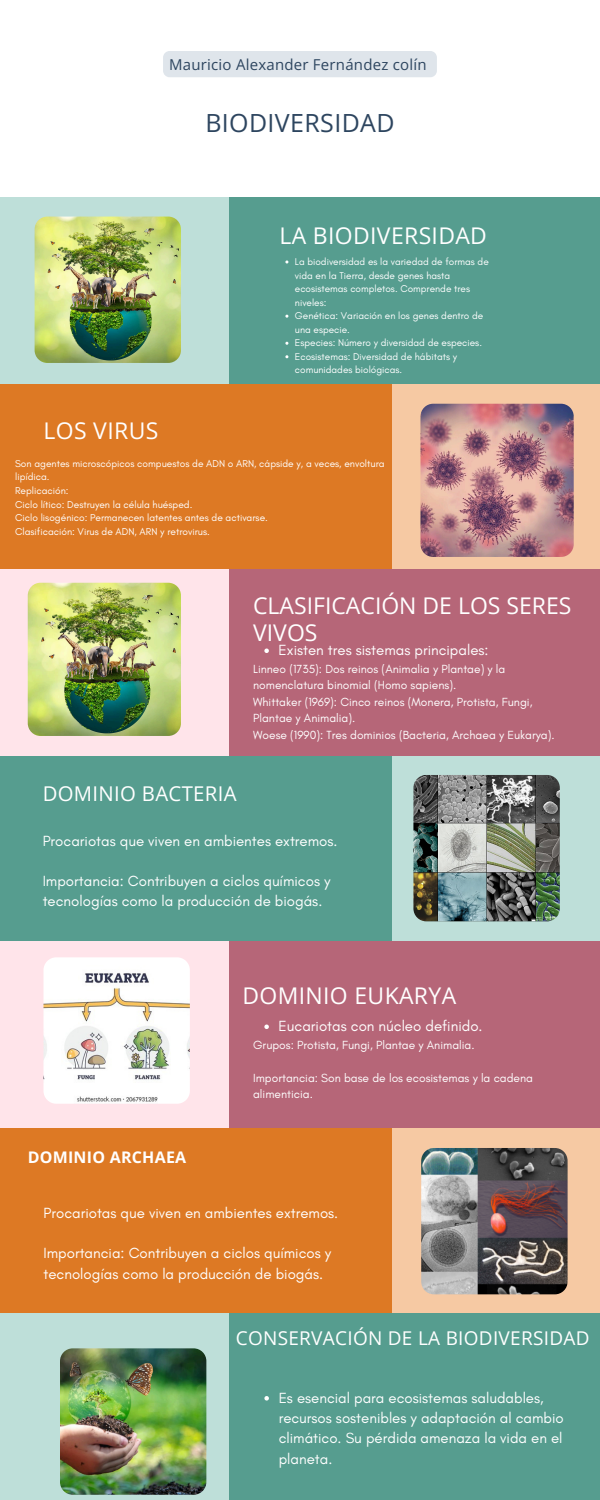
<style>
.page{position:relative;width:600px;height:1500px;background:#fff}
.page>*{position:absolute;margin:0;border:0;box-sizing:border-box;transform-origin:0 0}
.t1{font:25px "Open Sans";letter-spacing:.015em;color:#2d455f}
.t2{font:23px/27px "Open Sans";letter-spacing:.015em;color:#fff}
.t3{font:20.4px "Open Sans";letter-spacing:.015em;color:#fff}
.t4{font:19px "Open Sans";letter-spacing:.015em;color:#fff}
.t5{font:700 16px "Open Sans";letter-spacing:.015em;color:#fff}
.t6{font:15px/20.2px "Glacial Indifference";color:#fff}
.t7{font:15px "Open Sans";letter-spacing:.015em;color:#2d455f}
.t8{font:12px/16.5px "Glacial Indifference";color:#fff}
.t9{font:10.1px/13.7px "Glacial Indifference";color:#fff}
.t10{font:10px/13.5px "Glacial Indifference";color:#fff}
</style>
<div class="page">
<div style="left:0;top:383px;width:392px;height:186px;background:#dd7924"></div>
<div style="left:0;top:755px;width:392px;height:187px;background:#569d8f"></div>
<div style="left:0;top:1128px;width:392px;height:186px;background:#dd7924"></div>
<div style="left:0;top:569px;width:230px;height:186px;background:#ffe4ea"></div>
<div style="left:0;top:197px;width:230px;height:186px;background:#bedfd9"></div>
<div style="left:0;top:942px;width:230px;height:186px;background:#ffe4ea"></div>
<div style="left:0;top:1314px;width:230px;height:186px;background:#bedfd9"></div>
<div style="left:392px;top:383px;width:208px;height:186px;background:#f6c9a3"></div>
<div style="left:392px;top:755px;width:208px;height:187px;background:#bedfd9"></div>
<div style="left:392px;top:1128px;width:208px;height:186px;background:#f6c9a3"></div>
<div style="left:230px;top:569px;width:370px;height:186px;background:#b66678"></div>
<div style="left:230px;top:197px;width:370px;height:186px;background:#569d8f"></div>
<div style="left:230px;top:942px;width:370px;height:186px;background:#b66678"></div>
<div style="left:230px;top:1314px;width:370px;height:186px;background:#569d8f"></div>
<img style="left:28px;top:583px;width:153px;height:153px;border-radius:13px">
<img style="left:413px;top:775px;width:147px;height:146px;border-radius:13px">
<img style="left:420px;top:404px;width:154px;height:153px;border-radius:13px">
<img style="left:43px;top:957px;width:147px;height:147px;border-radius:13px">
<img style="left:35px;top:217px;width:146px;height:146px;border-radius:13px">
<img style="left:60px;top:1348px;width:146px;height:147px;border-radius:13px">
<img style="left:421px;top:1148px;width:147px;height:146px;border-radius:13px">
<div style="left:163px;top:51px;width:274px;height:26px;background:#dfe5eb;border-radius:7px"></div>
<svg style="left:264px;top:649px;width:5px;height:4px"></svg>
<svg style="left:264px;top:1025px;width:5px;height:4px"></svg>
<svg style="left:264px;top:1396px;width:5px;height:5px"></svg>
<p class="t7" style="left:169px;top:54px;width:259px">Mauricio Alexander Fernández colín</p>
<p class="t1" style="left:205px;top:106px;width:191px">BIODIVERSIDAD</p>
<p class="t2" style="left:43px;top:416px;width:116px">LOS VIRUS</p>
<p class="t2" style="left:279px;top:222px;width:209px">LA BIODIVERSIDAD</p>
<h1 class="t10" style="left:295px;top:255px;width:195px">La biodiversidad es la variedad de formas de vida en la Tierra, desde genes hasta ecosistemas completos. Comprende tres niveles:</h1>
<p class="t10" style="left:295px;top:309px;width:190px">Genética: Variación en los genes dentro de una especie.</p>
<p class="t10" style="left:295px;top:336px;width:189px">Especies: Número y diversidad de especies.</p>
<p class="t10" style="left:295px;top:350px;width:164px">Ecosistemas: Diversidad de hábitats y comunidades biológicas.</p>
<h4 class="t9" style="left:15px;top:456px;width:371px">Son agentes microscópicos compuestos de ADN o ARN, cápside y, a veces, envoltura lipídica.</h4>
<h4 class="t9" style="left:15px;top:484px;width:55px">Replicación:</h4>
<p class="t9" style="left:15px;top:497px;width:179px">Ciclo lítico: Destruyen la célula huésped.</p>
<p class="t9" style="left:15px;top:511px;width:254px">Ciclo lisogénico: Permanecen latentes antes de activarse.</p>
<h1 class="t9" style="left:15px;top:525px;width:196px">Clasificación: Virus de ADN, ARN y retrovirus.</h1>
<p class="t2" style="left:253px;top:592px;width:320px">CLASIFICACIÓN DE LOS SERES<br>VIVOS</p>
<p class="t6" style="left:279px;top:640px;width:211px">Existen tres sistemas principales:</p>
<h5 class="t8" style="left:253px;top:660px;width:303px">Linneo (1735): Dos reinos (Animalia y Plantae) y la nomenclatura binomial (Homo sapiens).<br>Whittaker (1969): Cinco reinos (Monera, Protista, Fungi, Plantae y Animalia).<br>Woese (1990): Tres dominios (Bacteria, Archaea y Eukarya).</h5>
<p class="t3" style="left:43px;top:780px;width:195px">DOMINIO BACTERIA</p>
<h5 class="t6" style="left:43px;top:830px;width:296px">Procariotas que viven en ambientes extremos.</h5>
<h4 class="t6" style="left:43px;top:871px;width:289px">Importancia: Contribuyen a ciclos químicos y tecnologías como la producción de biogás.</h4>
<h5 class="t2" style="left:242px;top:981px;width:215px">DOMINIO EUKARYA</h5>
<h2 class="t5" style="left:28px;top:1146px;width:160px">DOMINIO ARCHAEA</h2>
<h4 class="t6" style="left:279px;top:1016px;width:205px">Eucariotas con núcleo definido.</h4>
<p class="t8" style="left:253px;top:1036px;width:223px">Grupos: Protista, Fungi, Plantae y Animalia.</p>
<h3 class="t8" style="left:253px;top:1069px;width:282px">Importancia: Son base de los ecosistemas y la cadena alimenticia.</h3>
<p class="t6" style="left:43px;top:1203px;width:296px">Procariotas que viven en ambientes extremos.</p>
<h2 class="t6" style="left:43px;top:1243px;width:289px">Importancia: Contribuyen a ciclos químicos y tecnologías como la producción de biogás.</h2>
<h1 class="t4" style="left:236px;top:1325px;width:355px">CONSERVACIÓN DE LA BIODIVERSIDAD</h1>
<p class="t6" style="left:279px;top:1387px;width:287px">Es esencial para ecosistemas saludables, recursos sostenibles y adaptación al cambio climático. Su pérdida amenaza la vida en el planeta.</p>
</div>
